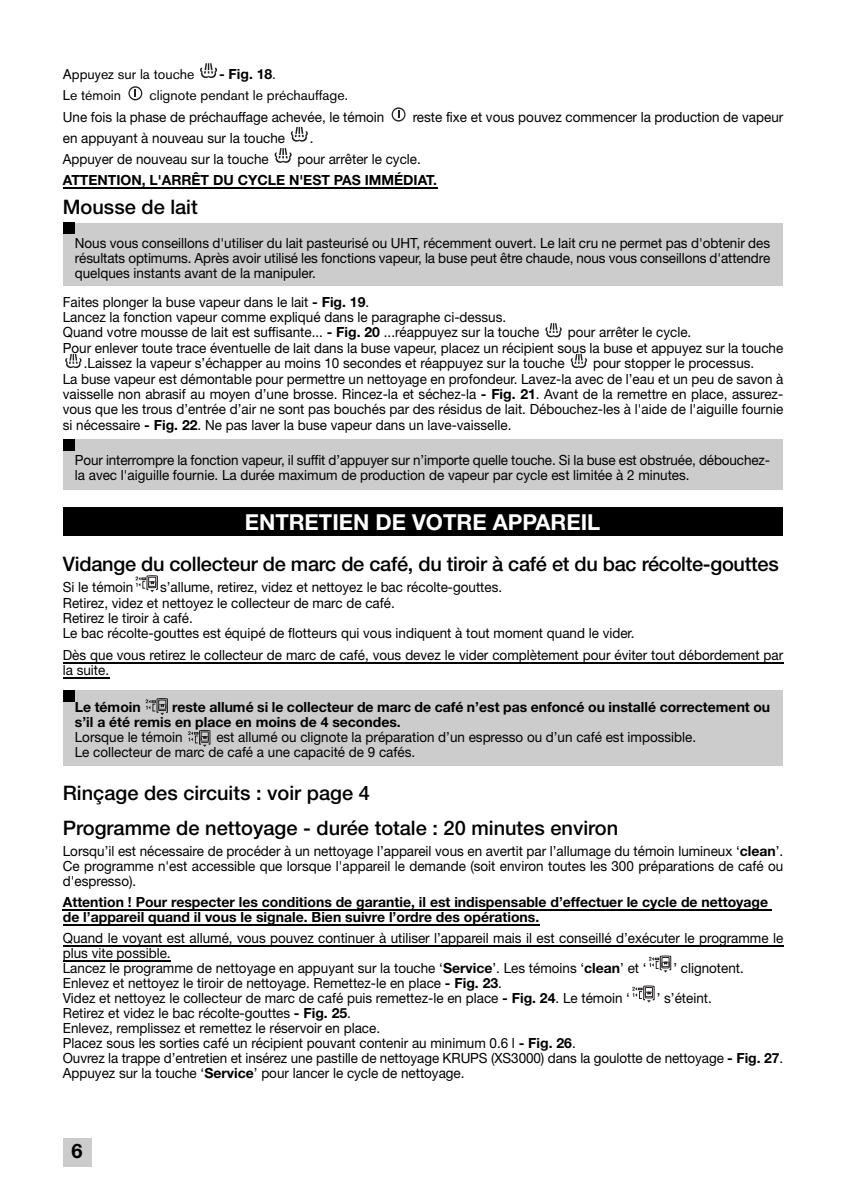
<style>
.page{position:relative;width:842px;height:1193px;background:#fff}
.page>*{position:absolute;margin:0;border:0;box-sizing:border-box;transform-origin:0 0}
.t1{font:700 22px "Helvetica Neue";color:#fff}
.t2{font:500 20px/35px "Helvetica Neue";color:#000}
.t3{font:700 20px "Helvetica Neue";color:#000}
.t4{font:14px/15px "Helvetica Neue";color:#000;scale:.96 1}
.t5{font:700 14px/15px "Helvetica Neue";color:#000}
.t6{font:14px "Akzidenz Grotesk BE";color:#000}
.s1{font-family:"Akzidenz Grotesk BE";font-weight:400}
.s2{font-weight:700}
</style>
<div class="page">
<hr style="left:63px;top:187px;width:374px;height:1px;background:#000">
<hr style="left:63px;top:662px;width:720px;height:1px;background:#000">
<hr style="left:63px;top:677px;width:46px;height:1px;background:#000">
<hr style="left:63px;top:909px;width:709px;height:1px;background:#000">
<hr style="left:63px;top:924px;width:476px;height:1px;background:#000">
<hr style="left:63px;top:945px;width:720px;height:1px;background:#000">
<hr style="left:63px;top:960px;width:108px;height:1px;background:#000">
<svg style="left:200px;top:63px;width:17px;height:15px"></svg>
<svg style="left:128px;top:86px;width:14px;height:14px"></svg>
<svg style="left:391px;top:107px;width:14px;height:15px"></svg>
<svg style="left:291px;top:127px;width:17px;height:15px"></svg>
<svg style="left:274px;top:148px;width:17px;height:15px"></svg>
<div style="left:63px;top:223px;width:719px;height:62px;background:#ccc"></div>
<div style="left:63px;top:223px;width:11px;height:11px;background:#000"></div>
<svg style="left:545px;top:323px;width:16px;height:14px"></svg>
<svg style="left:570px;top:354px;width:17px;height:14px"></svg>
<svg style="left:65px;top:354px;width:16px;height:14px"></svg>
<div style="left:63px;top:439px;width:719px;height:51px;background:#ccc"></div>
<div style="left:63px;top:439px;width:11px;height:12px;background:#000"></div>
<div style="left:63px;top:508px;width:719px;height:28px;background:#000"></div>
<svg style="left:135px;top:575px;width:23px;height:17px"></svg>
<div style="left:63px;top:690px;width:719px;height:75px;background:#ccc"></div>
<div style="left:63px;top:690px;width:11px;height:11px;background:#000"></div>
<svg style="left:648px;top:955px;width:23px;height:17px"></svg>
<svg style="left:632px;top:985px;width:22px;height:17px"></svg>
<div style="left:63px;top:1137px;width:28px;height:29px;background:#ccc"></div>
<svg style="left:145px;top:698px;width:23px;height:17px"></svg>
<svg style="left:188px;top:730px;width:23px;height:17px"></svg>
<p class="t6" style="left:63px;top:69px;width:133px">Appuyez sur la touche</p>
<p class="t5" style="left:219px;top:68px;width:58px">- Fig. 18<span class="s1">.</span></p>
<p class="t6" style="left:63px;top:90px;width:60px">Le témoin</p>
<p class="t6" style="left:149px;top:90px;width:200px">clignote pendant le préchauffage.</p>
<p class="t4" style="left:63px;top:109px;width:336px">Une fois la phase de préchauffage achevée, le témoin</p>
<p class="t4" style="left:412px;top:109px;width:387px">reste fixe et vous pouvez commencer la production de vapeur</p>
<p class="t4" style="left:63px;top:130px;width:233px">en appuyant à nouveau sur la touche</p>
<p class="t4" style="left:310px;top:130px;width:5px">.</p>
<p class="t4" style="left:63px;top:152px;width:216px">Appuyer de nouveau sur la touche</p>
<p class="t4" style="left:297px;top:152px;width:130px">pour arrêter le cycle.</p>
<p class="t5" style="left:63px;top:173px;width:376px">ATTENTION, L'ARRÊT DU CYCLE N'EST PAS IMMÉDIAT.</p>
<h2 class="t2" style="left:63px;top:191px;width:136px">Mousse de lait</h2>
<p class="t4" style="left:75px;top:236px;width:725px;text-align:justify">Nous vous conseillons d'utiliser du lait pasteurisé ou UHT, récemment ouvert. Le lait cru ne permet pas d'obtenir des résultats optimums. Après avoir utilisé les fonctions vapeur, la buse peut être chaude, nous vous conseillons d'attendre quelques instants avant de la manipuler.</p>
<p class="t4" style="left:63px;top:294px;width:498px">Faites plonger la buse vapeur dans le lait <span class="s2">- Fig. 19</span>.<br>Lancez la fonction vapeur comme expliqué dans le paragraphe ci-dessus.<br>Quand votre mousse de lait est suffisante... <span class="s2">- Fig. 20</span> ...réappuyez sur la touche</p>
<p class="t4" style="left:567px;top:325px;width:130px">pour arrêter le cycle.</p>
<p class="t4" style="left:63px;top:340px;width:751px">Pour enlever toute trace éventuelle de lait dans la buse vapeur, placez un récipient sous la buse et appuyez sur la touche</p>
<p class="t4" style="left:84px;top:356px;width:502px">.Laissez la vapeur s’échapper au moins 10 secondes et réappuyez sur la touche</p>
<p class="t4" style="left:63px;top:355px;width:751px;text-indent:530px">pour stopper le processus.<br>La buse vapeur est démontable pour permettre un nettoyage en profondeur. Lavez-la avec de l’eau et un peu de savon à vaisselle non abrasif au moyen d’une brosse. Rincez-la et séchez-la <span class="s2">- Fig. 21</span>. Avant de la remettre en place, assurez&shy;vous que les trous d’entrée d’air ne sont pas bouchés par des résidus de lait. Débouchez-les à l'aide de l'aiguille fournie si nécessaire <span class="s2">- Fig. 22</span>. Ne pas laver la buse vapeur dans un lave-vaisselle.</p>
<p class="t4" style="left:75px;top:452px;width:725px">Pour interrompre la fonction vapeur, il suffit d’appuyer sur n’importe quelle touche. Si la buse est obstruée, débouchez&shy;la avec l'aiguille fournie. La durée maximum de production de vapeur par cycle est limitée à 2 minutes.</p>
<h1 class="t1" style="left:245px;top:514px;width:357px">ENTRETIEN DE VOTRE APPAREIL</h1>
<h2 class="t2" style="left:63px;top:548px;width:717px">Vidange du collecteur de marc de café, du tiroir à café et du bac récolte-gouttes</h2>
<p class="t4" style="left:63px;top:580px;width:75px">Si le témoin</p>
<p class="t4" style="left:63px;top:579px;width:597px;text-indent:97px">s’allume, retirez, videz et nettoyez le bac récolte-gouttes.<br>Retirez, videz et nettoyez le collecteur de marc de café.<br>Retirez le tiroir à café.<br>Le bac récolte-gouttes est équipé de flotteurs qui vous indiquent à tout moment quand le vider.</p>
<p class="t4" style="left:63px;top:647px;width:751px">Dès que vous retirez le collecteur de marc de café, vous devez le vider complètement pour éviter tout débordement par la suite.</p>
<p class="t5" style="left:75px;top:700px;width:696px;text-indent:97px">reste allumé si le collecteur de marc de café n’est pas enfoncé ou installé correctement ou s’il a été remis en place en moins de 4 secondes.</p>
<p class="t4" style="left:75px;top:729px;width:114px">Lorsque le témoin</p>
<p class="t5" style="left:75px;top:700px;width:67px">Le témoin</p>
<p class="t4" style="left:75px;top:729px;width:648px;text-indent:141px">est allumé ou clignote la préparation d’un espresso ou d’un café est impossible.<br>Le collecteur de marc de café a une capacité de 9 cafés.</p>
<h2 class="t2" style="left:63px;top:777px;width:557px">Rinçage des circuits : voir page 4<br>Programme de nettoyage - durée totale : 20 minutes environ</h2>
<p class="t4" style="left:63px;top:843px;width:751px;text-align:justify">Lorsqu’il est nécessaire de procéder à un nettoyage l’appareil vous en avertit par l’allumage du témoin lumineux ‘<span class="s2">clean</span>’.<br>Ce programme n'est accessible que lorsque l'appareil le demande (soit environ toutes les 300 préparations de café ou d'espresso).</p>
<p class="t5" style="left:63px;top:895px;width:706px">Attention ! Pour respecter les conditions de garantie, il est indispensable d’effectuer le cycle de nettoyage de l’appareil quand il vous le signale. Bien suivre l’ordre des opérations.</p>
<p class="t4" style="left:63px;top:930px;width:751px">Quand le voyant est allumé, vous pouvez continuer à utiliser l’appareil mais il est conseillé d’exécuter le programme le plus vite possible.<br>Lancez le programme de nettoyage en appuyant sur la touche ‘<span class="s2">Service</span>’. Les témoins ‘<span class="s2">clean</span>’ et ‘</p>
<p class="t4" style="left:673px;top:960px;width:75px">’ clignotent.</p>
<p class="t4" style="left:63px;top:975px;width:592px">Enlevez et nettoyez le tiroir de nettoyage. Remettez-le en place <span class="s2">- Fig. 23</span>.<br>Videz et nettoyez le collecteur de marc de café puis remettez-le en place <span class="s2">- Fig. 24</span>. Le témoin ‘</p>
<p class="t4" style="left:656px;top:990px;width:59px">’ s’éteint.</p>
<p class="t4" style="left:63px;top:1005px;width:751px">Retirez et videz le bac récolte-gouttes <span class="s2">- Fig. 25</span>.<br>Enlevez, remplissez et remettez le réservoir en place.<br>Placez sous les sorties café un récipient pouvant contenir au minimum 0.6 l <span class="s2">- Fig. 26</span>.<br>Ouvrez la trappe d’entretien et insérez une pastille de nettoyage KRUPS (XS3000) dans la goulotte de nettoyage <span class="s2">- Fig. 27</span>.<br>Appuyez sur la touche ‘<span class="s2">Service</span>’ pour lancer le cycle de nettoyage.</p>
<h2 class="t3" style="left:71px;top:1143px;width:13px">6</h2>
</div>
